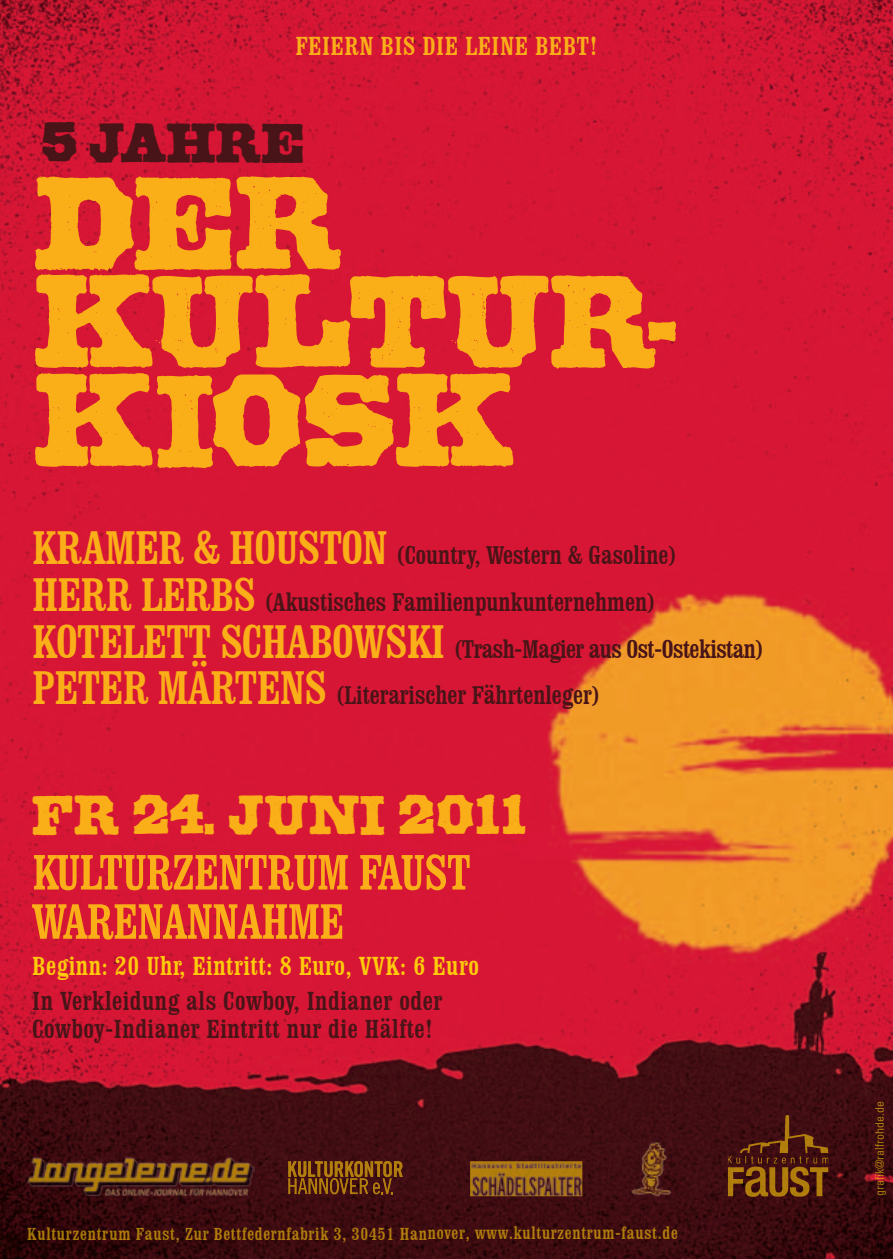
<style>
.page{position:relative;width:893px;height:1259px;background:#fff}
.page>*{position:absolute;margin:0;border:0;box-sizing:border-box;transform-origin:0 0}
.t1{font:144.3px "Anticca Free";color:#faaf18;scale:.8 1}
.t2{font:61.2px "Anticca Free";letter-spacing:.02em;color:#faaf18;scale:.8 1}
.t3{font:61.2px "Anticca Free";color:#481417;scale:.8 1}
.t4{font:condensed 51px/49.2px "Clarendon BT";letter-spacing:-.02em;color:#faaf18}
.t5{font:condensed 27px/28.8px "Clarendon BT";letter-spacing:.02em;color:#481417}
.t6{font:condensed 27px "Clarendon BT";letter-spacing:.02em;color:#feca0a}
.t7{font:condensed 27px "Clarendon BT";letter-spacing:.02em;color:#faaf18}
.t8{font:condensed 26.4px/46.5px "Clarendon BT";color:#481417}
.t9{font:condensed 18px "Clarendon BT";letter-spacing:.04em;color:#feca0a}
.t10{font:condensed 12px "Univers";color:#feca0a}
.s1{font-size:48.6px;color:#faaf18}
</style>
<div class="page">
<img style="left:0;top:0;width:893px;height:1259px">
<svg style="left:288px;top:1161px;width:115px;height:33px;background:#74410f"></svg>
<img style="left:630px;top:1141px;width:43px;height:57px">
<img style="left:26px;top:1156px;width:229px;height:40px">
<img style="left:470px;top:1161px;width:112px;height:35px">
<img style="left:728px;top:1115px;width:100px;height:81px">
<p class="t7" style="left:295px;top:29px;width:304px">Feiern bis die Leine bebt!</p>
<h2 class="t3" style="left:42px;top:112px;width:328px">5 JAHRE</h2>
<h1 class="t1" style="left:34px;top:150px;width:386px">DER</h1>
<h1 class="t1" style="left:34px;top:249px;width:805px">KULTUR-</h1>
<h1 class="t1" style="left:34px;top:348px;width:599px">-KIOSK</h1>
<p class="t8" style="left:32px;top:531px;width:733px"><span class="s1">Kramer &amp; Houston</span> (Country, Western &amp; Gasoline)<br><span class="s1">Herr Lerbs</span> (Akustisches Familienpunkunternehmen)<br><span class="s1">Kotelett Schabowski</span> (Trash-Magier aus Ost-Ostekistan)<br><span class="s1">Peter Märtens</span> (Literarischer Fährtenleger)</p>
<h2 class="t2" style="left:32px;top:784px;width:618px">FR 24. JUNI 2011</h2>
<h3 class="t4" style="left:32px;top:846px;width:440px">Kulturzentrum Faust<br>Warenannahme</h3>
<p class="t6" style="left:32px;top:949px;width:448px">Beginn: 20 Uhr, Eintritt: 8 Euro, VVK: 6 Euro</p>
<p class="t5" style="left:32px;top:985px;width:411px">In Verkleidung als Cowboy, Indianer oder<br>Cowboy-Indianer Eintritt nur die Hälfte!</p>
<p class="t9" style="left:27px;top:1222px;width:652px">Kulturzentrum Faust, Zur Bettfedernfabrik 3, 30451 Hannover, www.kulturzentrum-faust.de</p>
<p class="t10" style="left:872px;top:1196px;width:97px;rotate:-90deg">grafik@ralfrohde.de</p>
</div>
